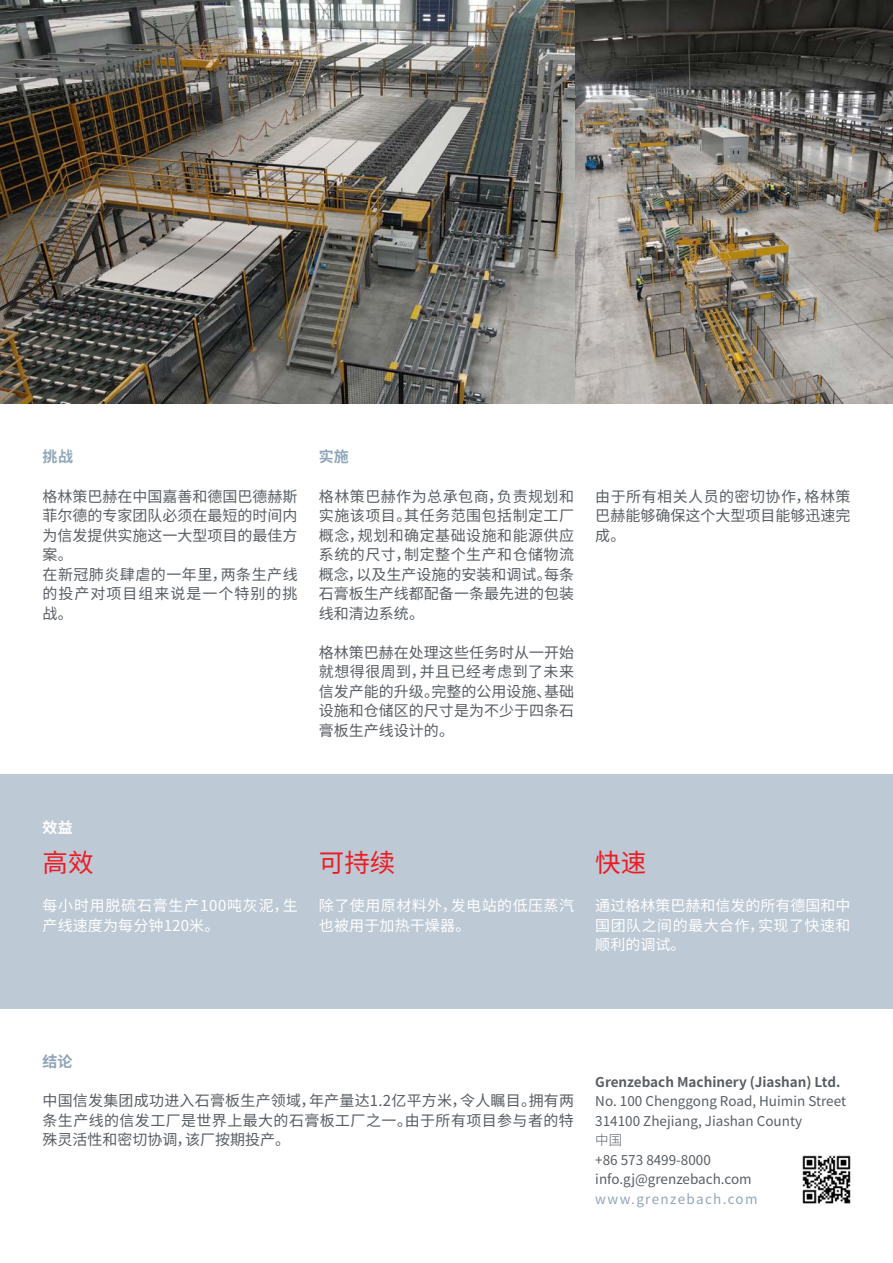
<style>
.page{position:relative;width:893px;height:1263px;background:#fff}
.page>*{position:absolute;margin:0;border:0;box-sizing:border-box;transform-origin:0 0}
.t1{font:25.5px "Noto Sans SC";color:#ed1b24}
.t2{font:15px/19.5px "Noto Sans SC";color:#585e63;text-align:justify}
.t3{font:15px/19.5px "Noto Sans SC";letter-spacing:.03em;color:#fff;text-align:justify}
.t4{font:15px/19.5px "Noto Sans SC";letter-spacing:.05em;color:#fff}
.t5{font:700 15px "Noto Sans SC";color:#91a5b9}
.t6{font:700 15px "Noto Sans SC";color:#fff}
.t7{font:700 15px "Noto Sans SC";color:#93a7ba}
.t8{font:13.5px/19.5px "Noto Sans SC";color:#585e63}
.t9{font:700 13.5px "Noto Sans SC";color:#585e63}
.t10{font:13.5px "Noto Sans SC";letter-spacing:.1em;color:#91a5b9}
.t11{font:300 13.5px "Noto Sans SC";color:#585e63}
</style>
<div class="page">
<div style="left:0;top:774px;width:893px;height:234px;background:#bdc9d5"></div>
<img style="left:574px;top:0;width:319px;height:404px">
<img style="left:0;top:0;width:574px;height:404px">
<img style="left:802px;top:1155px;width:49px;height:49px">
<p class="t7" style="left:43px;top:448px;width:32px">挑战</p>
<p class="t2" style="left:43px;top:487px;width:257px;text-align:left">格林策巴赫在中国嘉善和德国巴德赫斯菲尔德的专家团队必须在最短的时间内为信发提供实施这一大型项目的最佳方案。<br>在新冠肺炎肆虐的一年里，两条生产线的投产对项目组来说是一个特别的挑战。</p>
<p class="t5" style="left:319px;top:448px;width:31px">实施</p>
<p class="t2" style="left:319px;top:487px;width:257px">格林策巴赫作为总承包商，负责规划和实施该项目。其任务范围包括制定工厂概念，规划和确定基础设施和能源供应系统的尺寸，制定整个生产和仓储物流概念，以及生产设施的安装和调试。每条石膏板生产线都配备一条最先进的包装线和清边系统。</p>
<p class="t2" style="left:319px;top:643px;width:257px">格林策巴赫在处理这些任务时从一开始就想得很周到，并且已经考虑到了未来信发产能的升级。完整的公用设施、基础设施和仓储区的尺寸是为不少于四条石膏板生产线设计的。</p>
<p class="t2" style="left:595px;top:487px;width:257px">由于所有相关人员的密切协作，格林策巴赫能够确保这个大型项目能够迅速完成。</p>
<p class="t6" style="left:43px;top:819px;width:32px">效益</p>
<h1 class="t1" style="left:43px;top:848px;width:52px">高效</h1>
<p class="t4" style="left:43px;top:896px;width:257px">每小时用脱硫石膏生产100吨灰泥，生产线速度为每分钟120米。</p>
<h1 class="t1" style="left:319px;top:848px;width:78px">可持续</h1>
<p class="t3" style="left:319px;top:896px;width:257px">除了使用原材料外，发电站的低压蒸汽也被用于加热干燥器。</p>
<h1 class="t1" style="left:595px;top:848px;width:52px">快速</h1>
<p class="t3" style="left:595px;top:896px;width:257px">通过格林策巴赫和信发的所有德国和中国团队之间的最大合作，实现了快速和顺利的调试。</p>
<p class="t5" style="left:43px;top:1053px;width:31px">结论</p>
<p class="t2" style="left:43px;top:1091px;width:533px">中国信发集团成功进入石膏板生产领域，年产量达1.2亿平方米，令人瞩目。拥有两条生产线的信发工厂是世界上最大的石膏板工厂之一。由于所有项目参与者的特殊灵活性和密切协调，该厂按期投产。</p>
<p class="t9" style="left:595px;top:1074px;width:247px">Grenzebach Machinery (Jiashan) Ltd.</p>
<p class="t8" style="left:595px;top:1092px;width:252px">No. 100 Chenggong Road, Huimin Street<br>314100 Zhejiang, Jiashan County</p>
<p class="t11" style="left:595px;top:1132px;width:28px">中国</p>
<p class="t8" style="left:595px;top:1150px;width:158px">+86 573 8499-8000 info.gj@grenzebach.com</p>
<p class="t10" style="left:595px;top:1191px;width:164px">www.grenzebach.com</p>
</div>
